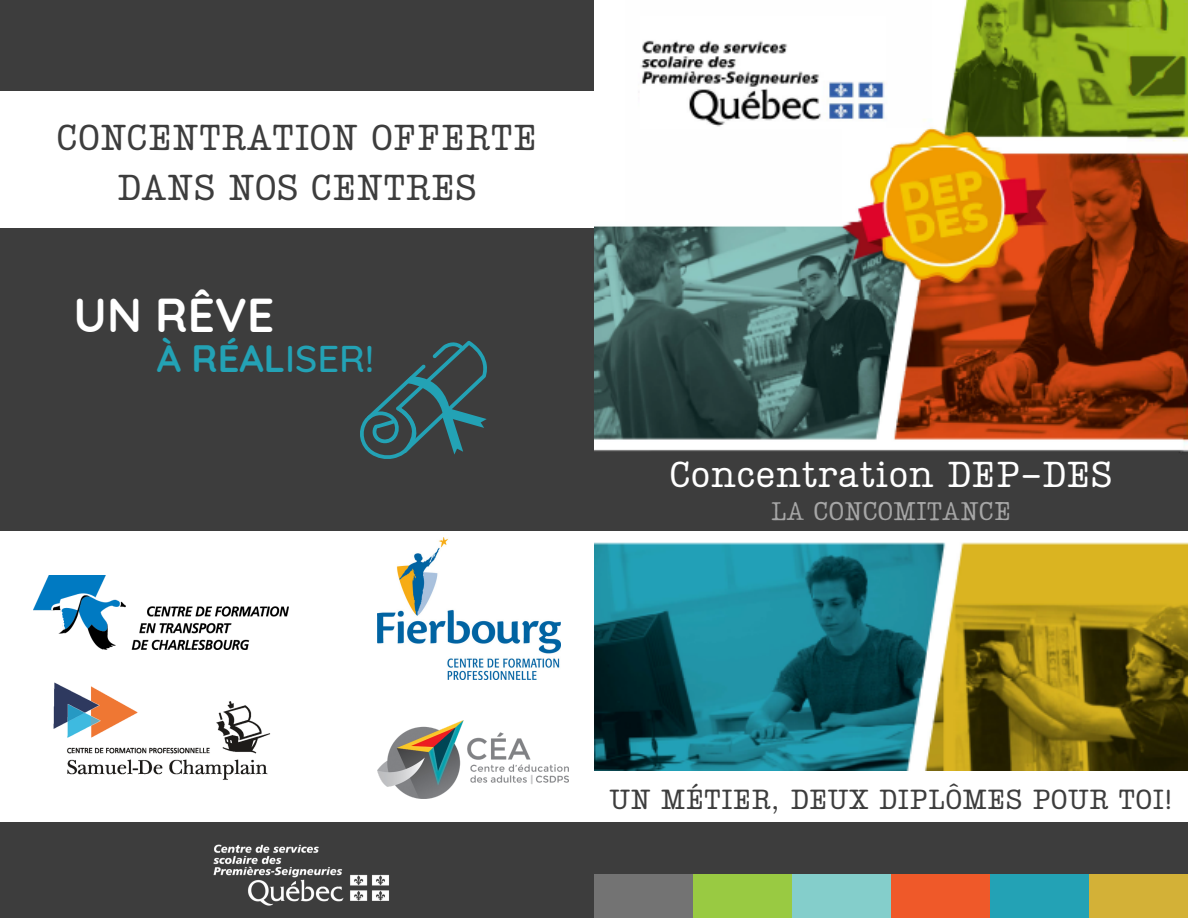
<style>
.page{position:relative;width:1188px;height:918px;background:#3d3d3d}
.page>*{position:absolute;margin:0;border:0;box-sizing:border-box;transform-origin:0 0}
.t1{font:700 47.4px "Quicksand";color:#fff}
.t2{font:700 38.1px "Quicksand";color:#23a2b5}
.t3{font:36.45px "Lumios TW New";color:#3d3d3d}
.t4{font:36.45px "Lumios TW New";color:#fff}
.t5{font:27.9px "Lumios TW New";color:#3d3d3d}
.t6{font:25.65px "Lumios TW Used";color:#a6a6a6}
.s1{font-weight:500}
</style>
<div class="page">
<div style="left:0;top:92px;width:602px;height:136px;background:#fff"></div>
<div style="left:693px;top:865px;width:99px;height:53px;background:#99ca42"></div>
<div style="left:594px;top:865px;width:99px;height:53px;background:#737373"></div>
<div style="left:792px;top:865px;width:99px;height:53px;background:#84cecb"></div>
<div style="left:891px;top:865px;width:99px;height:53px;background:#ef5929"></div>
<div style="left:990px;top:865px;width:99px;height:53px;background:#23a2b5"></div>
<div style="left:1089px;top:865px;width:99px;height:53px;background:#d3b137"></div>
<div style="left:594px;top:770px;width:594px;height:59px;background:#fff"></div>
<div style="left:0;top:531px;width:611px;height:298px;background:#fff"></div>
<img style="left:377px;top:720px;width:191px;height:79px">
<img style="left:594px;top:0;width:594px;height:771px">
<div style="left:594px;top:456px;width:594px;height:69px;background:#3d3d3d"></div>
<svg style="left:360px;top:341px;width:127px;height:118px"></svg>
<div style="left:0;top:822px;width:1188px;height:51px;background:#3d3d3d"></div>
<img style="left:377px;top:538px;width:184px;height:141px">
<img style="left:33px;top:576px;width:256px;height:74px">
<img style="left:53px;top:682px;width:218px;height:98px">
<img style="left:213px;top:844px;width:176px;height:62px">
<div style="left:0;top:480px;width:1188px;height:51px;background:#3d3d3d"></div>
<p class="t3" style="left:57px;top:112px;width:482px">CONCENTRATION OFFERTE</p>
<p class="t3" style="left:117px;top:163px;width:361px">DANS NOS CENTRES</p>
<p class="t1" style="left:74px;top:284px;width:202px">UN RÊVE</p>
<p class="t2" style="left:157px;top:334px;width:219px">À RÉAL<span class="s1">ISER!</span></p>
<p class="t4" style="left:670px;top:449px;width:444px">Concentration DEP-DES</p>
<p class="t6" style="left:771px;top:493px;width:242px">LA CONCOMITANCE</p>
<p class="t5" style="left:609px;top:780px;width:565px">UN MÉTIER, DEUX DIPLÔMES POUR TOI!</p>
</div>
